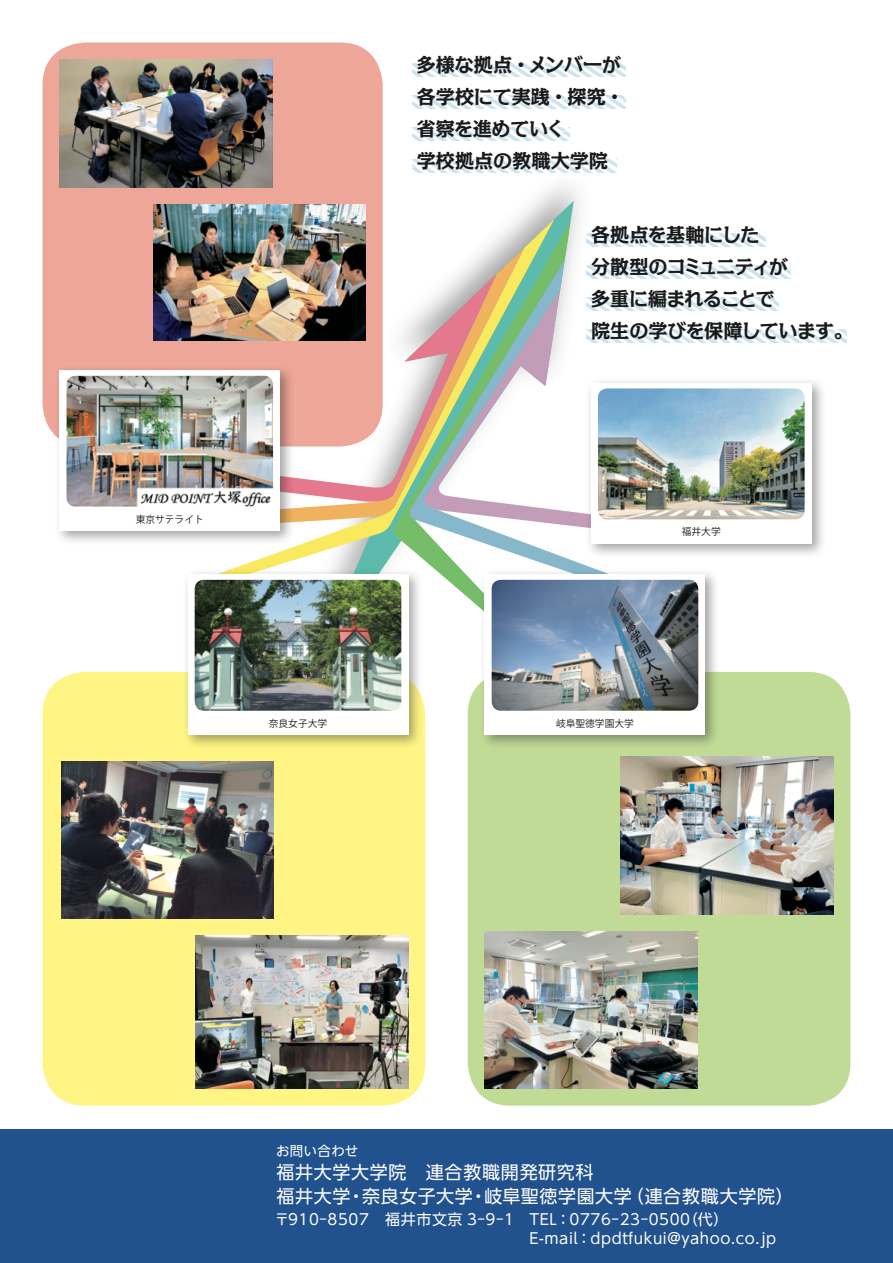
<style>
.page{position:relative;width:893px;height:1263px;background:#fff}
.page>*{position:absolute;margin:0;border:0;box-sizing:border-box;transform-origin:0 0}
.t1{font:700 19.2px/32px "Kakumin Pro";letter-spacing:-.035em;color:#1a1a1a}
.t2{font:700 19.2px/32px "Kakumin Pro";letter-spacing:-.01em;color:#1a1a1a}
.t3{font:18px/24px "UD Shin Go NT Pro";letter-spacing:.035em;color:#fff}
.t4{font:15px/19.5px "UD Shin Go NT Pro";letter-spacing:.04em;color:#fff}
.t5{font:13.5px "UD Shin Go NT Pro";letter-spacing:.02em;color:#fff}
.t6{font:9.75px "Koz Go Pro";color:#1a1a1a}
</style>
<div class="page">
<div style="left:0;top:1130px;width:893px;height:133px;background:#22528d"></div>
<div style="left:43px;top:43px;width:340px;height:403px;background:#eea698;border-radius:43px"></div>
<div style="left:43px;top:672px;width:382px;height:434px;background:#fff585;border-radius:43px"></div>
<div style="left:468px;top:672px;width:382px;height:434px;background:#c0db96;border-radius:43px"></div>
<img style="left:382px;top:179px;width:221px;height:71px">
<svg style="left:382px;top:201px;width:192px;height:59px"></svg>
<svg style="left:232px;top:219px;width:322px;height:350px"></svg>
<svg style="left:295px;top:248px;width:97px;height:280px"></svg>
<svg style="left:208px;top:274px;width:184px;height:229px"></svg>
<svg style="left:392px;top:221px;width:178px;height:386px"></svg>
<svg style="left:408px;top:260px;width:195px;height:331px"></svg>
<svg style="left:419px;top:291px;width:189px;height:240px"></svg>
<img style="left:60px;top:60px;width:212px;height:127px">
<img style="left:153px;top:204px;width:213px;height:136px">
<img style="left:61px;top:761px;width:213px;height:157px">
<img style="left:196px;top:935px;width:212px;height:154px">
<img style="left:621px;top:757px;width:212px;height:157px">
<img style="left:485px;top:931px;width:212px;height:158px">
<div style="left:183px;top:569px;width:240px;height:181px;background:#1a1a1a;opacity:.4"></div>
<div style="left:188px;top:574px;width:220px;height:161px;background:#fff"></div>
<img style="left:195px;top:580px;width:206px;height:131px">
<div style="left:54px;top:365px;width:241px;height:181px;background:#1a1a1a;opacity:.4"></div>
<div style="left:60px;top:370px;width:220px;height:161px;background:#fff"></div>
<img style="left:66px;top:376px;width:207px;height:131px">
<div style="left:479px;top:569px;width:241px;height:181px;background:#1a1a1a;opacity:.4"></div>
<div style="left:485px;top:574px;width:220px;height:161px;background:#fff"></div>
<img style="left:492px;top:580px;width:206px;height:131px">
<div style="left:586px;top:377px;width:240px;height:181px;background:#1a1a1a;opacity:.4"></div>
<div style="left:591px;top:383px;width:220px;height:160px;background:#fff"></div>
<img style="left:598px;top:388px;width:207px;height:131px">
<svg style="left:412px;top:64px;width:213px;height:13px"></svg>
<svg style="left:412px;top:96px;width:213px;height:12px"></svg>
<svg style="left:412px;top:128px;width:158px;height:12px"></svg>
<svg style="left:412px;top:159px;width:205px;height:13px"></svg>
<svg style="left:587px;top:330px;width:259px;height:12px"></svg>
<svg style="left:587px;top:234px;width:178px;height:13px"></svg>
<svg style="left:587px;top:266px;width:204px;height:13px"></svg>
<svg style="left:587px;top:298px;width:191px;height:12px"></svg>
<p class="t6" style="left:136px;top:513px;width:70px">東京サテライト</p>
<p class="t6" style="left:269px;top:717px;width:60px">奈良女子大学</p>
<p class="t2" style="left:417px;top:47px;width:209px">多様な拠点・メンバーが各学校にて実践・探究・省察を進めていく<br>学校拠点の教職大学院</p>
<p class="t1" style="left:591px;top:217px;width:264px">各拠点を基軸にした<br>分散型のコミュニティが<br>多重に編まれることで<br>院生の学びを保障しています。</p>
<p class="t6" style="left:682px;top:525px;width:40px">福井大学</p>
<p class="t6" style="left:556px;top:717px;width:79px">岐阜聖徳学園大学</p>
<p class="t5" style="left:276px;top:1140px;width:84px">お問い合わせ</p>
<p class="t3" style="left:276px;top:1160px;width:519px">福井大学大学院　連合教職開発研究科<br>福井大学・奈良女子大学・岐阜聖徳学園大学（連合教職大学院）</p>
<p class="t4" style="left:529px;top:1209px;width:248px;text-indent:-255px">〒910-8507　福井市文京 3-9-1 TEL：0776-23-0500（代）　<br>E-mail：dpdtfukui@yahoo.co.jp</p>
</div>
